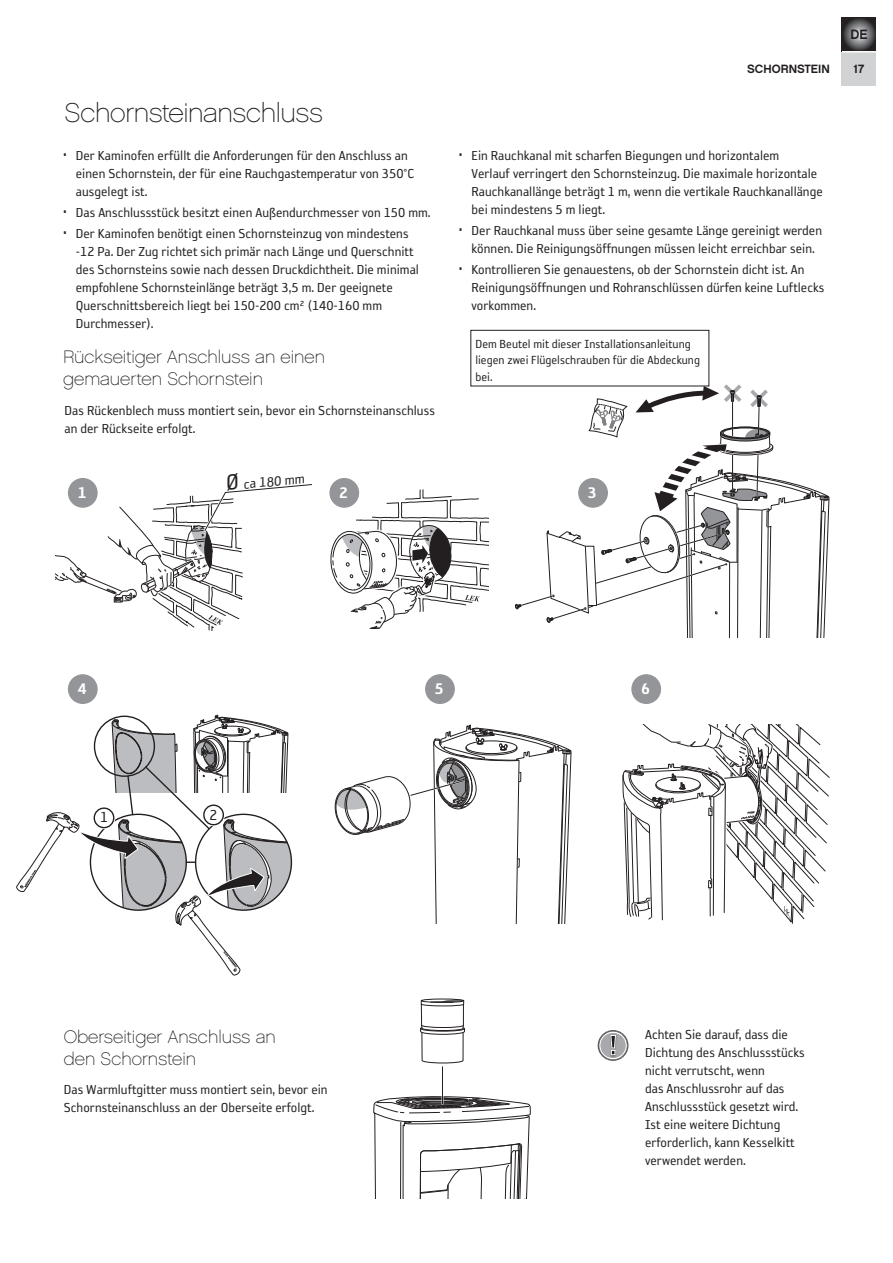
<style>
.page{position:relative;width:893px;height:1263px;background:#fff}
.page>*{position:absolute;margin:0;border:0;box-sizing:border-box;transform-origin:0 0}
.t1{font:30.3px "Reykjavik One OT D Gauge";color:#231f20}
.t2{font:27px "Chalet Paris Nineteen Sixty";letter-spacing:-.015em;color:#231f20}
.t3{font:18px/21.6px "Chalet Paris Nineteen Sixty";color:#231f20}
.t4{font:17.55px "Reykjavik One OT C Gauge";color:#fff}
.t5{font:16.5px "Reykjavik One OT A Gauge";color:#231f20}
.t6{font:15.6px "Reykjavik One OT A Gauge";color:#231f20}
.t7{font:15px/18px "Reykjavik One OT A Gauge";color:#231f20}
.t8{font:13.5px/16.5px "Reykjavik One OT A Gauge";color:#231f20}
.t9{font:13.5px "Chalet New York Nineteen Sixty";color:#231f20}
.t10{font:12px "Chalet New York Nineteen Sixty";color:#231f20}
.s1{font-size:25.05px}
</style>
<div class="page">
<div style="left:842px;top:17px;width:34px;height:68px;background:#d1d2d4"></div>
<svg style="left:842px;top:17px;width:34px;height:34px"></svg>
<hr style="left:842px;top:51px;width:34px;height:2px;background:#fff">
<svg style="left:515px;top:384px;width:315px;height:253px"></svg>
<img style="left:608px;top:1030px;width:10px;height:31px">
<svg style="left:598px;top:1031px;width:30px;height:29px"></svg>
<div style="left:470px;top:330px;width:239px;height:56px;border:1px solid #231f20"></div>
<svg style="left:16px;top:714px;width:275px;height:262px"></svg>
<div style="left:94px;top:808px;width:20px;height:20px;background:#fff;border-radius:50%"></div>
<div style="left:93px;top:806px;width:22px;height:23px;border:3px solid #fff;border-radius:50%"></div>
<div style="left:94px;top:807px;width:20px;height:21px;border:1px solid #231f20;border-radius:50%"></div>
<div style="left:204px;top:805px;width:19px;height:20px;background:#fff;border-radius:50%"></div>
<div style="left:202px;top:804px;width:23px;height:22px;border:3px solid #fff;border-radius:50%"></div>
<div style="left:203px;top:804px;width:21px;height:21px;border:1px solid #231f20;border-radius:50%"></div>
<svg style="left:55px;top:483px;width:256px;height:148px"></svg>
<svg style="left:330px;top:489px;width:158px;height:140px"></svg>
<div style="left:330px;top:479px;width:29px;height:28px;background:#939598;border-radius:50%"></div>
<div style="left:329px;top:478px;width:30px;height:30px;border:1px solid #939598;border-radius:50%"></div>
<div style="left:579px;top:479px;width:28px;height:28px;background:#939598;border-radius:50%"></div>
<div style="left:578px;top:478px;width:30px;height:30px;border:1px solid #939598;border-radius:50%"></div>
<div style="left:69px;top:479px;width:28px;height:28px;background:#939598;border-radius:50%"></div>
<div style="left:68px;top:478px;width:30px;height:30px;border:1px solid #939598;border-radius:50%"></div>
<div style="left:426px;top:675px;width:28px;height:28px;background:#939598;border-radius:50%"></div>
<div style="left:425px;top:674px;width:30px;height:30px;border:1px solid #939598;border-radius:50%"></div>
<div style="left:632px;top:675px;width:28px;height:28px;background:#939598;border-radius:50%"></div>
<div style="left:631px;top:674px;width:30px;height:30px;border:1px solid #939598;border-radius:50%"></div>
<div style="left:69px;top:675px;width:28px;height:28px;background:#939598;border-radius:50%"></div>
<div style="left:68px;top:674px;width:30px;height:30px;border:1px solid #939598;border-radius:50%"></div>
<svg style="left:334px;top:725px;width:237px;height:198px"></svg>
<svg style="left:622px;top:725px;width:207px;height:198px"></svg>
<hr style="left:442px;top:1067px;width:1px;height:37px;background:#231f20">
<svg style="left:420px;top:999px;width:45px;height:64px"></svg>
<svg style="left:373px;top:1096px;width:158px;height:103px"></svg>
<p class="t9" style="left:850px;top:26px;width:19px">DE</p>
<h2 class="t2" style="left:65px;top:97px;width:260px">Schornsteinanschluss</h2>
<p class="t7" style="left:76px;top:147px;width:340px;text-indent:-13px">• Der Kaminofen erfüllt die Anforderungen für den Anschluss an einen Schornstein, der für eine Rauchgastemperatur von 350°C ausgelegt ist.</p>
<p class="t7" style="left:63px;top:204px;width:369px">• Das Anschlussstück besitzt einen Außendurchmesser von 150 mm.</p>
<p class="t7" style="left:76px;top:225px;width:345px;text-indent:-13px">• Der Kaminofen benötigt einen Schornsteinzug von mindestens -12 Pa. Der Zug richtet sich primär nach Länge und Querschnitt des Schornsteins sowie nach dessen Druckdichtheit. Die minimal empfohlene Schornsteinlänge beträgt 3,5 m. Der geeignete Querschnittsbereich liegt bei 150-200 cm² (140-160 mm Durchmesser).</p>
<p class="t3" style="left:63px;top:347px;width:264px">Rückseitiger Anschluss an einen gemauerten Schornstein</p>
<p class="t7" style="left:65px;top:401px;width:372px">Das Rückenblech muss montiert sein, bevor ein Schornsteinanschluss an der Rückseite erfolgt.</p>
<p class="t10" style="left:747px;top:61px;width:84px">SCHORNSTEIN</p>
<p class="t10" style="left:853px;top:61px;width:12px">17</p>
<p class="t7" style="left:472px;top:147px;width:353px;text-indent:-13px">• Ein Rauchkanal mit scharfen Biegungen und horizontalem<br>Verlauf verringert den Schornsteinzug. Die maximale horizontale Rauchkanallänge beträgt 1 m, wenn die vertikale Rauchkanallänge bei mindestens 5 m liegt.</p>
<p class="t7" style="left:459px;top:222px;width:365px;text-align:center">• Der Rauchkanal muss über seine gesamte Länge gereinigt werden können. Die Reinigungsöffnungen müssen leicht erreichbar sein.</p>
<p class="t7" style="left:472px;top:261px;width:354px;text-indent:-13px">• Kontrollieren Sie genauestens, ob der Schornstein dicht ist. An<br>Reinigungsöffnungen und Rohranschlüssen dürfen keine Luftlecks vorkommen.</p>
<p class="t8" style="left:475px;top:336px;width:226px">Dem Beutel mit dieser Installationsanleitung liegen zwei Flügelschrauben für die Abdeckung bei.</p>
<p class="t6" style="left:225px;top:478px;width:81px;rotate:-5deg"><span class="s1">Ø</span> ca 180 mm</p>
<p class="t4" style="left:78px;top:483px;width:10px">1</p>
<p class="t4" style="left:339px;top:483px;width:10px">2</p>
<p class="t4" style="left:588px;top:483px;width:10px">3</p>
<p class="t4" style="left:78px;top:679px;width:10px">4</p>
<p class="t4" style="left:435px;top:679px;width:10px">5</p>
<p class="t4" style="left:641px;top:679px;width:10px">6</p>
<p class="t5" style="left:100px;top:809px;width:9px">1</p>
<p class="t5" style="left:210px;top:806px;width:9px">2</p>
<p class="t3" style="left:64px;top:1026px;width:214px">Oberseitiger Anschluss an den Schornstein</p>
<p class="t7" style="left:645px;top:1025px;width:161px">Achten Sie darauf, dass die<br>Dichtung des Anschlussstücks nicht verrutscht, wenn<br>das Anschlussrohr auf das<br>Anschlussstück gesetzt wird.<br>Ist eine weitere Dichtung erforderlich, kann Kesselkitt verwendet werden.</p>
<h1 class="t1" style="left:609px;top:1029px;width:9px">!</h1>
<p class="t7" style="left:64px;top:1080px;width:265px">Das Warmluftgitter muss montiert sein, bevor ein<br>Schornsteinanschluss an der Oberseite erfolgt.</p>
</div>
